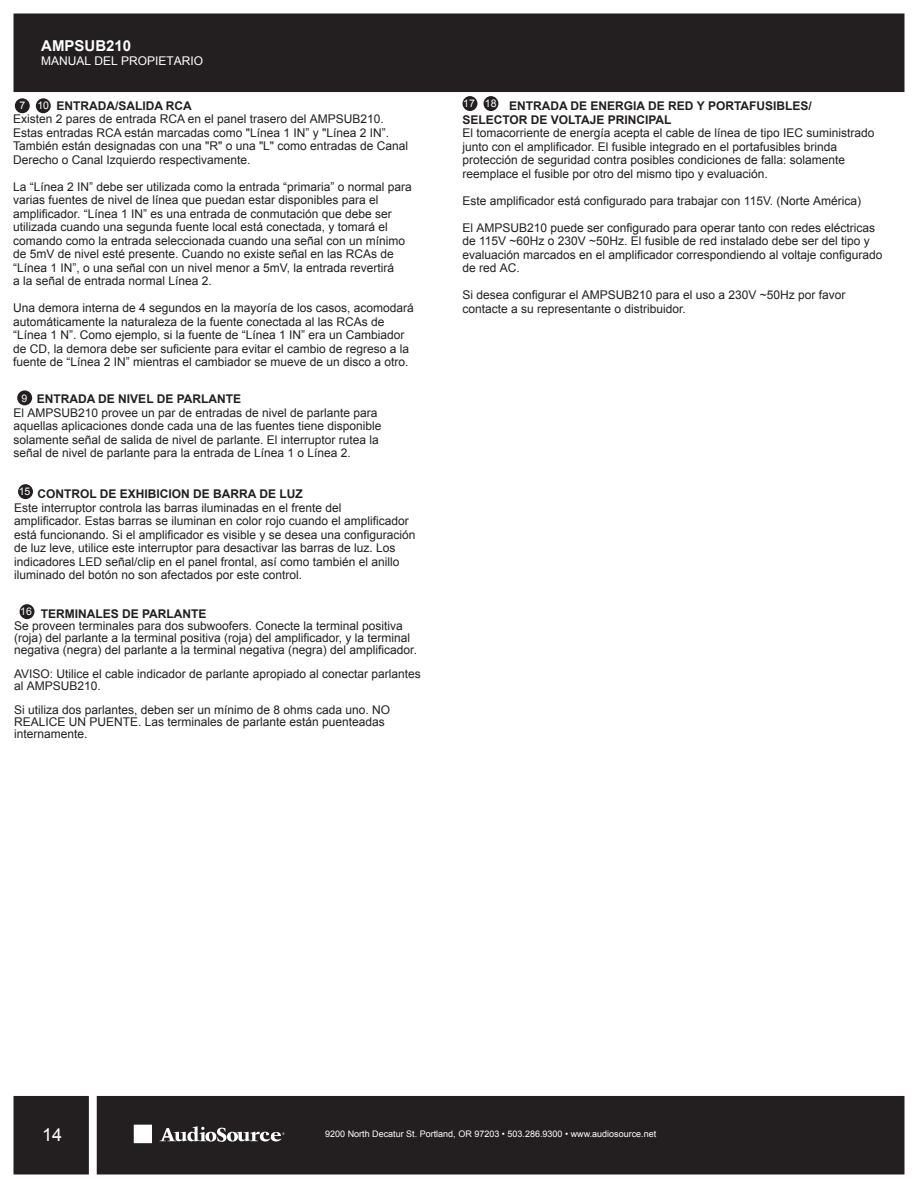
<style>
.page{position:relative;width:918px;height:1188px;background:#fff}
.page>*{position:absolute;margin:0;border:0;box-sizing:border-box;transform-origin:0 0}
.t1{font:18px "Arial";color:#fff}
.t2{font:700 15px "Arial";color:#fff}
.t3{font:12px/13.5px "Arial";color:#231f20}
.t4{font:700 12px/13.5px "Arial";color:#231f20}
.t5{font:12px "Arial";color:#fff}
.t6{font:10.5px "Arial";color:#fff}
.t7{font:9px "Arial";color:#fff}
</style>
<div class="page">
<div style="left:14px;top:1096px;width:75px;height:78px;background:#231f20"></div>
<div style="left:97px;top:1096px;width:807px;height:78px;background:#231f20"></div>
<div style="left:14px;top:14px;width:890px;height:78px;background:#231f20"></div>
<div style="left:134px;top:1125px;width:18px;height:18px;background:#fff"></div>
<svg style="left:160px;top:1126px;width:125px;height:16px"></svg>
<div style="left:36px;top:98px;width:15px;height:15px;background:#231f20;border-radius:50%"></div>
<div style="left:15px;top:98px;width:15px;height:15px;background:#231f20;border-radius:50%"></div>
<div style="left:17px;top:390px;width:15px;height:15px;background:#231f20;border-radius:50%"></div>
<div style="left:484px;top:96px;width:14px;height:15px;background:#231f20;border-radius:50%"></div>
<div style="left:463px;top:96px;width:14px;height:15px;background:#231f20;border-radius:50%"></div>
<div style="left:18px;top:484px;width:15px;height:15px;background:#231f20;border-radius:50%"></div>
<div style="left:20px;top:604px;width:14px;height:15px;background:#231f20;border-radius:50%"></div>
<p class="t2" style="left:41px;top:36px;width:92px">AMPSUB210</p>
<p class="t5" style="left:41px;top:53px;width:164px">MANUAL DEL PROPIETARIO</p>
<p class="t4" style="left:56px;top:99px;width:137px">ENTRADA/SALIDA RCA</p>
<p class="t3" style="left:13px;top:112px;width:397px">Existen 2 pares de entrada RCA en el panel trasero del AMPSUB210.<br>Estas entradas RCA están marcadas como "Línea 1 IN” y "Línea 2 IN”.<br>También están designadas con una "R" o una "L" como entradas de Canal Derecho o Canal Izquierdo respectivamente.</p>
<p class="t3" style="left:13px;top:180px;width:400px">La “Línea 2 IN” debe ser utilizada como la entrada “primaria” o normal para varias fuentes de nivel de línea que puedan estar disponibles para el amplificador. “Línea 1 IN” es una entrada de conmutación que debe ser utilizada cuando una segunda fuente local está conectada, y tomará el comando como la entrada seleccionada cuando una señal con un mínimo de 5mV de nivel esté presente. Cuando no existe señal en las RCAs de “Línea 1 IN”, o una señal con un nivel menor a 5mV, la entrada revertirá<br>a la señal de entrada normal Línea 2.</p>
<p class="t3" style="left:13px;top:301px;width:402px">Una demora interna de 4 segundos en la mayoría de los casos, acomodará automáticamente la naturaleza de la fuente conectada al las RCAs de “Línea 1 N”. Como ejemplo, si la fuente de “Línea 1 IN” era un Cambiador de CD, la demora debe ser suficiente para evitar el cambio de regreso a la fuente de “Línea 2 IN” mientras el cambiador se mueve de un disco a otro.</p>
<p class="t6" style="left:19px;top:99px;width:31px">7 10</p>
<p class="t6" style="left:22px;top:391px;width:7px">9</p>
<p class="t4" style="left:37px;top:393px;width:206px">ENTRADA DE NIVEL DE PARLANTE</p>
<p class="t3" style="left:13px;top:406px;width:370px">El AMPSUB210 provee un par de entradas de nivel de parlante para aquellas aplicaciones donde cada una de las fuentes tiene disponible solamente señal de salida de nivel de parlante. El interruptor rutea la señal de nivel de parlante para la entrada de Línea 1 o Línea 2.</p>
<p class="t6" style="left:19px;top:485px;width:13px">15</p>
<p class="t4" style="left:37px;top:487px;width:267px">CONTROL DE EXHIBICION DE BARRA DE LUZ</p>
<p class="t3" style="left:14px;top:501px;width:403px">Este interruptor controla las barras iluminadas en el frente del<br>amplificador. Estas barras se iluminan en color rojo cuando el amplificador está funcionando. Si el amplificador es visible y se desea una configuración de luz leve, utilice este interruptor para desactivar las barras de luz. Los indicadores LED señal/clip en el panel frontal, así como también el anillo iluminado del botón no son afectados por este control.</p>
<p class="t4" style="left:41px;top:607px;width:167px">TERMINALES DE PARLANTE</p>
<p class="t3" style="left:14px;top:620px;width:404px;line-height:12px">Se proveen terminales para dos subwoofers. Conecte la terminal positiva (roja) del parlante a la terminal positiva (roja) del amplificador, y la terminal negativa (negra) del parlante a la terminal negativa (negra) del amplificador.</p>
<p class="t3" style="left:14px;top:668px;width:408px;line-height:12px">AVISO: Utilice el cable indicador de parlante apropiado al conectar parlantes al AMPSUB210.</p>
<p class="t3" style="left:14px;top:704px;width:378px;line-height:12px">Si utiliza dos parlantes, deben ser un mínimo de 8 ohms cada uno. NO<br>REALICE UN PUENTE. Las terminales de parlante están puenteadas internamente.</p>
<p class="t6" style="left:20px;top:605px;width:13px">16</p>
<p class="t6" style="left:463px;top:97px;width:35px">17 18</p>
<p class="t4" style="left:462px;top:100px;width:351px;text-indent:47px">ENTRADA DE ENERGIA DE RED Y PORTAFUSIBLES/<br>SELECTOR DE VOLTAJE PRINCIPAL</p>
<p class="t3" style="left:462px;top:127px;width:414px">El tomacorriente de energía acepta el cable de línea de tipo IEC suministrado junto con el amplificador. El fusible integrado en el portafusibles brinda protección de seguridad contra posibles condiciones de falla: solamente reemplace el fusible por otro del mismo tipo y evaluación.</p>
<p class="t3" style="left:462px;top:194px;width:400px">Este amplificador está configurado para trabajar con 115V. (Norte América)</p>
<p class="t3" style="left:462px;top:221px;width:422px">El AMPSUB210 puede ser configurado para operar tanto con redes eléctricas de 115V ~60Hz o 230V ~50Hz. El fusible de red instalado debe ser del tipo y evaluación marcados en el amplificador correspondiendo al voltaje configurado de red AC.</p>
<p class="t3" style="left:462px;top:289px;width:385px">Si desea configurar el AMPSUB210 para el uso a 230V ~50Hz por favor contacte a su representante o distribuidor.</p>
<h1 class="t1" style="left:42px;top:1123px;width:22px">14</h1>
<p class="t7" style="left:325px;top:1128px;width:333px">9200 North Decatur St. Portland, OR 97203 • 503.286.9300 • www.audiosource.net</p>
</div>
